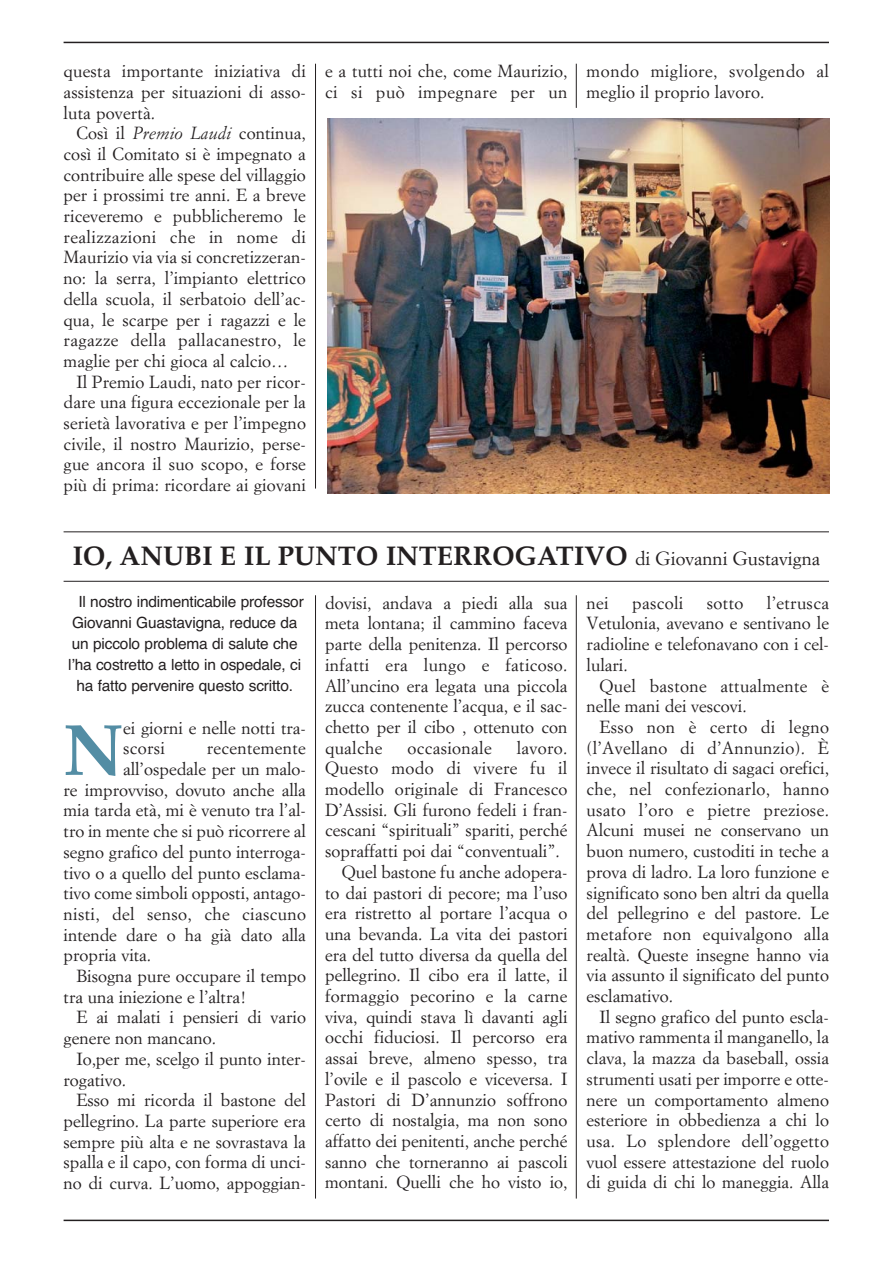
<style>
.page{position:relative;width:893px;height:1263px;background:#fff}
.page>*{position:absolute;margin:0;border:0;box-sizing:border-box;transform-origin:0 0}
.t1{font:700 72.75px "Palatino";color:#538da4}
.t2{font:700 27px "Palatino";color:#231f20}
.t3{font:17.25px/20.7px "Simoncini Garamond";color:#231f20;text-align:justify}
.t4{font:17.25px/20.7px "Simoncini Garamond";letter-spacing:.02em;color:#231f20}
.t5{font:17.25px/20.7px "Simoncini Garamond";letter-spacing:.03em;color:#231f20}
.t6{font:15.45px "Helvetica";letter-spacing:-.01em;color:#231f20}
.s1{font-style:italic}
.s2{font-family:"Simoncini Garamond";font-weight:400;font-size:18.75px}
</style>
<div class="page">
<hr style="left:64px;top:42px;width:765px;height:1px;background:#231f20">
<hr style="left:64px;top:1219px;width:765px;height:2px;background:#231f20">
<hr style="left:315px;top:595px;width:1px;height:603px;background:#231f20">
<hr style="left:576px;top:595px;width:1px;height:603px;background:#231f20">
<hr style="left:315px;top:64px;width:1px;height:425px;background:#231f20">
<hr style="left:576px;top:64px;width:1px;height:44px;background:#231f20">
<hr style="left:64px;top:532px;width:765px;height:1px;background:#231f20">
<hr style="left:64px;top:581px;width:765px;height:1px;background:#231f20">
<img style="left:327px;top:118px;width:502px;height:376px">
<p class="t3" style="left:64px;top:62px;width:244px">questa importante iniziativa di assistenza per situazioni di asso&shy;luta povertà.</p>
<p class="t3" style="left:64px;top:124px;width:244px;text-indent:13px">Così il <span class="s1">Premio Laudi</span> continua, così il Comitato si è impegnato a contribuire alle spese del villaggio per i prossimi tre anni. E a breve riceveremo e pubblicheremo le realizzazioni che in nome di Maurizio via via si concretizzeran&shy;no: la serra, l’impianto elettrico della scuola, il serbatoio dell’ac&shy;qua, le scarpe per i ragazzi e le ragazze della pallacanestro, le maglie per chi gioca al calcio…</p>
<p class="t3" style="left:64px;top:373px;width:244px;text-indent:13px">Il Premio Laudi, nato per ricor&shy;dare una figura eccezionale per la serietà lavorativa e per l’impegno civile, il nostro Maurizio, perse&shy;gue ancora il suo scopo, e forse più di prima: ricordare ai giovani</p>
<p class="t3" style="left:325px;top:62px;width:244px">e a tutti noi che, come Maurizio, ci si può impegnare per un</p>
<p class="t5" style="left:587px;top:62px;width:244px">mondo migliore, svolgendo al meglio il proprio lavoro.</p>
<h2 class="t2" style="left:72px;top:545px;width:749px">IO, ANUBI E IL PUNTO INTERROGATIVO <span class="s2">di Giovanni Gustavigna</span></h2>
<p class="t6" style="left:78px;top:596px;width:227px">Il nostro indimenticabile professor</p>
<p class="t6" style="left:72px;top:617px;width:227px">Giovanni Guastavigna, reduce da</p>
<p class="t6" style="left:72px;top:638px;width:227px">un piccolo problema di salute che</p>
<p class="t6" style="left:68px;top:659px;width:235px">l’ha costretto a letto in ospedale, ci</p>
<p class="t6" style="left:76px;top:680px;width:218px">ha fatto pervenire questo scritto.</p>
<h1 class="t1" style="left:63px;top:722px;width:62px">N</h1>
<p class="t3" style="left:123px;top:718px;width:184px">ei giorni e nelle notti tra&shy;scorsi</p>
<p class="t4" style="left:207px;top:739px;width:101px">recentemente</p>
<p class="t3" style="left:123px;top:760px;width:184px">all’ospedale per un malo-</p>
<p class="t3" style="left:64px;top:781px;width:244px">re improvviso, dovuto anche alla</p>
<p class="t3" style="left:64px;top:801px;width:244px">mia tarda età, mi è venuto tra l’al-</p>
<p class="t3" style="left:64px;top:822px;width:244px">tro in mente che si può ricorrere al</p>
<p class="t3" style="left:64px;top:843px;width:244px">segno grafico del punto interroga-</p>
<p class="t3" style="left:64px;top:863px;width:244px">tivo o a quello del punto esclama-</p>
<p class="t3" style="left:64px;top:884px;width:244px">tivo come simboli opposti, antago-</p>
<p class="t4" style="left:64px;top:905px;width:244px">nisti, del senso, che ciascuno</p>
<p class="t3" style="left:64px;top:925px;width:244px">intende dare o ha già dato alla</p>
<p class="t3" style="left:64px;top:946px;width:89px">propria vita.</p>
<p class="t3" style="left:76px;top:967px;width:231px">Bisogna pure occupare il tempo</p>
<p class="t3" style="left:64px;top:988px;width:184px">tra una iniezione e l’altra!</p>
<p class="t3" style="left:76px;top:1008px;width:231px">E ai malati i pensieri di vario</p>
<p class="t3" style="left:64px;top:1029px;width:154px">genere non mancano.</p>
<p class="t3" style="left:76px;top:1050px;width:231px">Io,per me, scelgo il punto inter-</p>
<p class="t3" style="left:64px;top:1070px;width:64px">rogativo.</p>
<p class="t3" style="left:76px;top:1091px;width:231px">Esso mi ricorda il bastone del</p>
<p class="t3" style="left:64px;top:1112px;width:244px">pellegrino. La parte superiore era</p>
<p class="t3" style="left:64px;top:1132px;width:244px">sempre più alta e ne sovrastava la</p>
<p class="t3" style="left:64px;top:1153px;width:244px">spalla e il capo, con forma di unci-</p>
<p class="t3" style="left:64px;top:1174px;width:244px">no di curva. L’uomo, appoggian-</p>
<p class="t3" style="left:325px;top:594px;width:244px">dovisi, andava a piedi alla sua meta lontana; il cammino faceva parte della penitenza. Il percorso infatti era lungo e faticoso.<br>All’uncino era legata una piccola zucca contenente l’acqua, e il sac&shy;chetto per il cibo , ottenuto con qualche</p>
<p class="t4" style="left:407px;top:738px;width:86px">occasionale</p>
<p class="t3" style="left:517px;top:738px;width:52px">lavoro.</p>
<p class="t4" style="left:325px;top:759px;width:244px">Questo modo di vivere fu il</p>
<p class="t3" style="left:325px;top:780px;width:244px">modello originale di Francesco</p>
<p class="t3" style="left:325px;top:801px;width:244px">D’Assisi. Gli furono fedeli i fran-</p>
<p class="t3" style="left:325px;top:821px;width:244px">cescani “spirituali” spariti, perché</p>
<p class="t3" style="left:325px;top:842px;width:236px">sopraffatti poi dai “conventuali”.</p>
<p class="t3" style="left:342px;top:863px;width:227px">Quel bastone fu anche adopera-</p>
<p class="t3" style="left:325px;top:883px;width:244px">to dai pastori di pecore; ma l’uso</p>
<p class="t3" style="left:325px;top:904px;width:244px">era ristretto al portare l’acqua o</p>
<p class="t3" style="left:325px;top:925px;width:244px">una bevanda. La vita dei pastori</p>
<p class="t3" style="left:325px;top:945px;width:244px">era del tutto diversa da quella del</p>
<p class="t3" style="left:325px;top:966px;width:244px">pellegrino. Il cibo era il latte, il</p>
<p class="t3" style="left:325px;top:987px;width:244px">formaggio pecorino e la carne</p>
<p class="t3" style="left:325px;top:1008px;width:244px">viva, quindi stava lì davanti agli</p>
<p class="t3" style="left:325px;top:1028px;width:244px">occhi fiduciosi. Il percorso era</p>
<p class="t3" style="left:325px;top:1049px;width:244px">assai breve, almeno spesso, tra</p>
<p class="t3" style="left:325px;top:1070px;width:244px">l’ovile e il pascolo e viceversa. I</p>
<p class="t3" style="left:325px;top:1090px;width:244px">Pastori di D’annunzio soffrono</p>
<p class="t3" style="left:325px;top:1111px;width:244px">certo di nostalgia, ma non sono</p>
<p class="t3" style="left:325px;top:1132px;width:244px">affatto dei penitenti, anche perché</p>
<p class="t3" style="left:325px;top:1152px;width:244px">sanno che torneranno ai pascoli</p>
<p class="t3" style="left:325px;top:1173px;width:244px">montani. Quelli che ho visto io,</p>
<p class="t3" style="left:587px;top:594px;width:244px;text-indent:180px">l’etrusca Vetulonia, avevano e sentivano le radioline e telefonavano con i cel&shy;lulari.</p>
<p class="t4" style="left:587px;top:676px;width:244px;text-indent:13px">Quel bastone attualmente è nelle mani dei vescovi.</p>
<p class="t3" style="left:587px;top:718px;width:244px;text-indent:13px">Esso non è certo di legno (l’Avellano di d’Annunzio). È invece il risultato di sagaci orefici, che, nel confezionarlo, hanno usato l’oro e pietre preziose.<br>Alcuni musei ne conservano un buon numero, custoditi in teche a prova di ladro. La loro funzione e significato sono ben altri da quella del pellegrino e del pastore. Le metafore non equivalgono alla realtà. Queste insegne hanno via via assunto il significato del punto esclamativo.</p>
<p class="t3" style="left:587px;top:1008px;width:244px;text-indent:13px">Il segno grafico del punto escla&shy;mativo rammenta il manganello, la clava, la mazza da baseball, ossia strumenti usati per imporre e otte&shy;nere un comportamento almeno esteriore in obbedienza a chi lo usa. Lo splendore dell’oggetto vuol essere attestazione del ruolo di guida di chi lo maneggia. Alla</p>
<p class="t3" style="left:587px;top:594px;width:24px">nei</p>
<p class="t4" style="left:632px;top:594px;width:53px">pascoli</p>
<p class="t3" style="left:707px;top:594px;width:38px">sotto</p>
</div>
